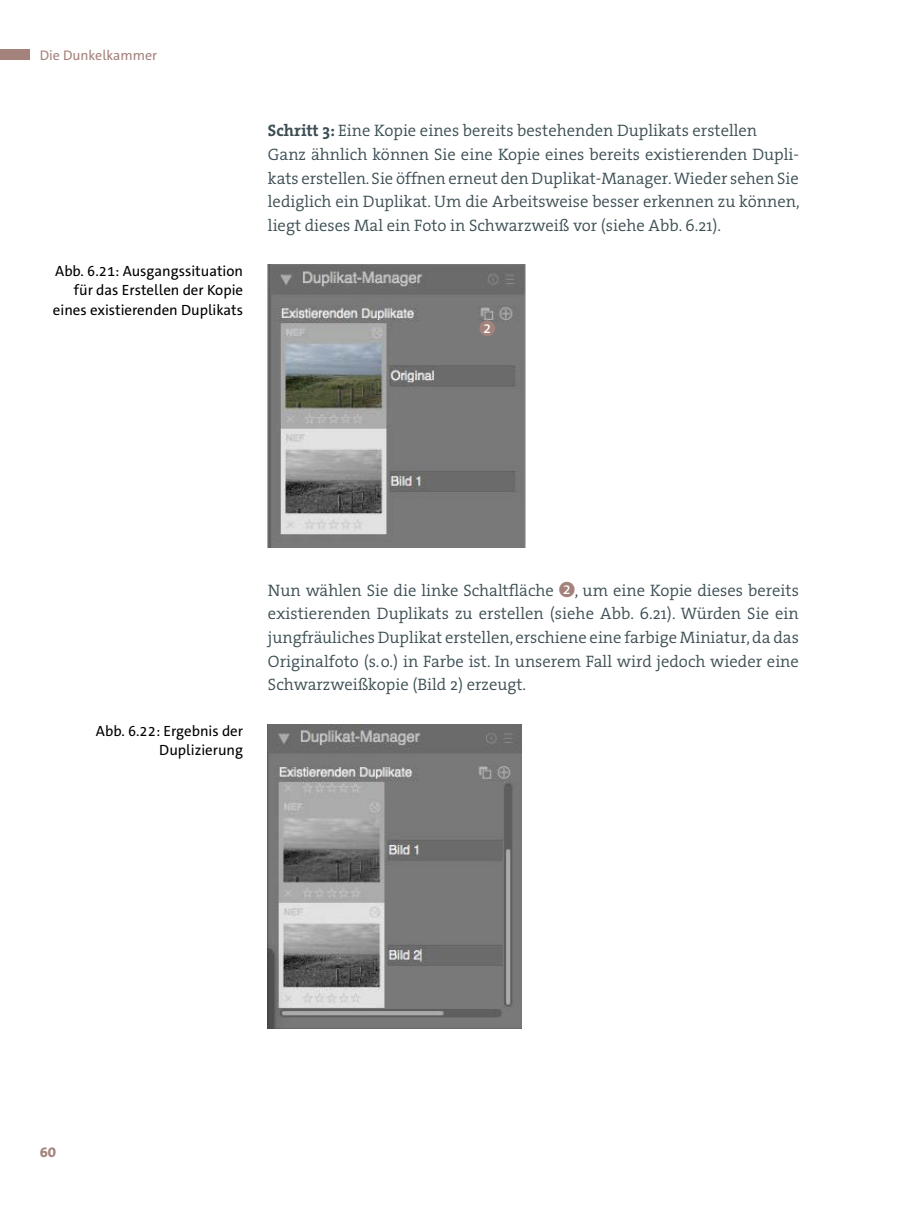
<style>
.page{position:relative;width:918px;height:1216px;background:#fff}
.page>*{position:absolute;margin:0;border:0;box-sizing:border-box;transform-origin:0 0}
.t1{font:16.62px/23.6px "The Serif HP4 Se Lig";color:#3c4e53}
.t2{font:15.75px "Galileo Press Callout";color:#a4827c}
.t3{font:14.88px/19.2px "The Sans C4 s";color:#000;text-align:right}
.t4{font:14px "The Sans C4 s";color:#a4827c}
.t5{font:800 14px "The Sans C4 s";color:#a4827c}
.s1{font-family:"The Serif HP7 Bld"}
.s2{font-family:"Galileo Press Callout";font-size:15.75px;color:#a4827c}
</style>
<div class="page">
<img style="left:268px;top:265px;width:257px;height:282px">
<img style="left:268px;top:724px;width:253px;height:304px">
<div style="left:480px;top:321px;width:14px;height:14px;background:#fff;border-radius:50%"></div>
<div style="left:0;top:50px;width:30px;height:10px;background:#a4827c"></div>
<p class="t4" style="left:40px;top:47px;width:119px">Die Dunkelkammer</p>
<p class="t3" style="left:53px;top:261px;width:192px">Abb. 6.21: Ausgangssituation für das Erstellen der Kopie eines existierenden Duplikats</p>
<p class="t1" style="left:268px;top:119px;width:533px"><span class="s1">Schritt 3:</span> Eine Kopie eines bereits bestehenden Duplikats erstellen<br>Ganz ähnlich können Sie eine Kopie eines bereits existierenden Dupli&shy;kats erstellen. Sie öffnen erneut den Duplikat-Manager. Wieder sehen Sie lediglich ein Duplikat. Um die Arbeitsweise besser erkennen zu können, liegt dieses Mal ein Foto in Schwarzweiß vor (siehe Abb. 6.21).</p>
<p class="t2" style="left:479px;top:320px;width:17px">2</p>
<p class="t3" style="left:96px;top:721px;width:149px">Abb. 6.22: Ergebnis der<br>Duplizierung</p>
<p class="t1" style="left:268px;top:578px;width:532px;text-align:justify">Nun wählen Sie die linke Schaltfläche <span class="s2">2</span>, um eine Kopie dieses bereits existierenden Duplikats zu erstellen (siehe Abb. 6.21). Würden Sie ein jungfräuliches Duplikat erstellen, erschiene eine farbige Miniatur, da das Originalfoto (s. o.) in Farbe ist. In unserem Fall wird jedoch wieder eine Schwarzweißkopie (Bild 2) erzeugt.</p>
<p class="t5" style="left:40px;top:1143px;width:18px">60</p>
</div>
